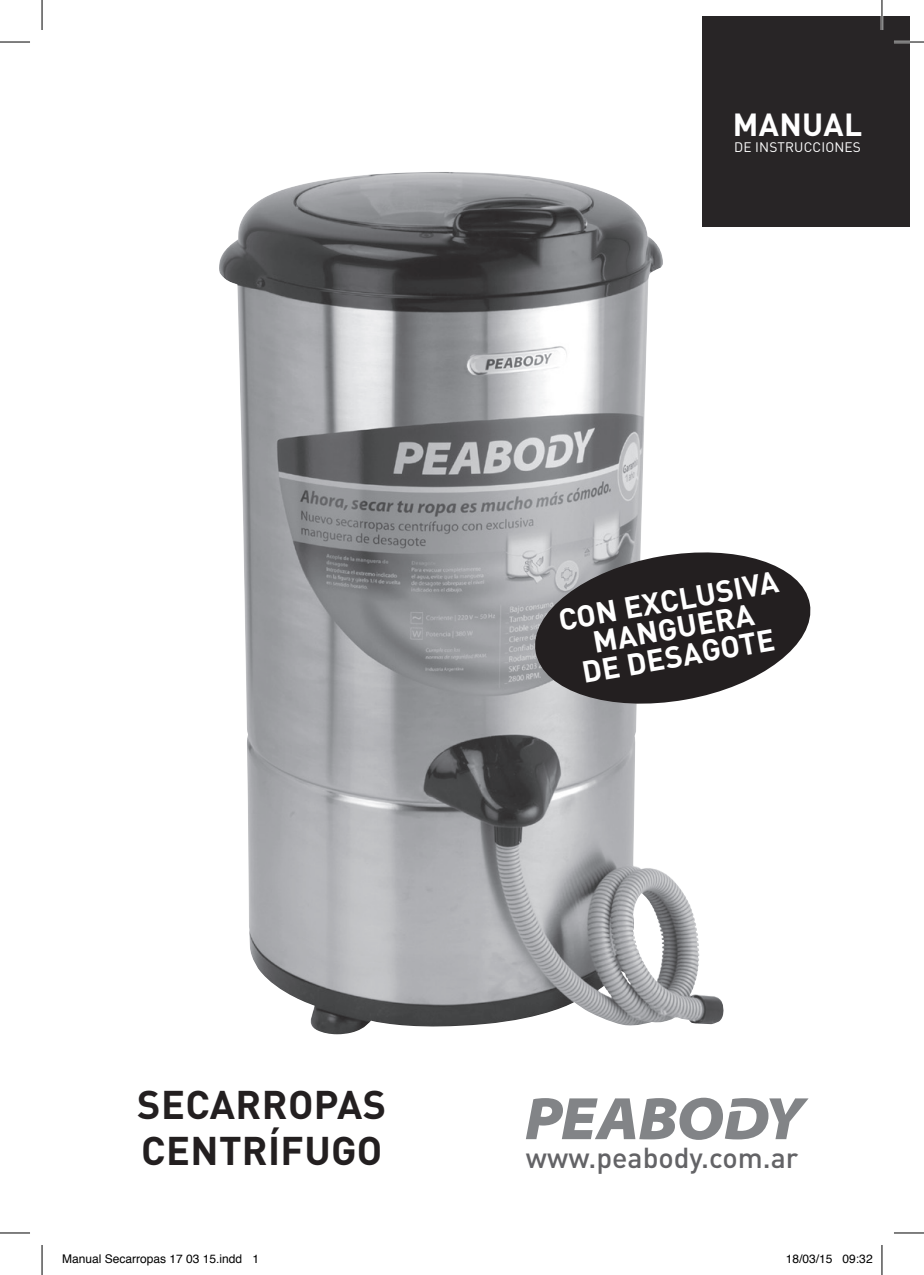
<style>
.page{position:relative;width:924px;height:1275px;background:#fff}
.page>*{position:absolute;margin:0;border:0;box-sizing:border-box;transform-origin:0 0}
.t1{font:700 39.6px/46.6px "DIN Pro";letter-spacing:.01em;color:#231f20}
.t2{font:700 31.6px "DIN Pro";letter-spacing:.01em;color:#fff}
.t3{font:700 30px/28px "DIN Pro";color:#fff;text-align:center}
.t4{font:500 28.6px "DIN Pro";color:#636366}
.t5{font:13.6px "DIN Pro";letter-spacing:.01em;color:#fff}
.t6{font:12px "Helvetica";color:#000}
</style>
<div class="page">
<img style="left:219px;top:172px;width:505px;height:862px">
<div style="left:702px;top:16px;width:207px;height:211px;background:#282526"></div>
<svg style="left:526px;top:1097px;width:282px;height:42px"></svg>
<svg style="left:528px;top:543px;width:283px;height:170px;fill:#231f20"></svg>
<hr style="left:893px;top:41px;width:30px;height:2px;background:#fff">
<hr style="left:880px;top:0;width:2px;height:30px;background:#fff">
<hr style="left:0;top:42px;width:30px;height:1px;background:#000">
<hr style="left:893px;top:42px;width:30px;height:1px;background:#000">
<hr style="left:0;top:1232px;width:30px;height:1px;background:#000">
<hr style="left:893px;top:1232px;width:30px;height:1px;background:#000">
<hr style="left:42px;top:0;width:1px;height:30px;background:#000">
<hr style="left:42px;top:1245px;width:1px;height:30px;background:#000">
<hr style="left:881px;top:0;width:1px;height:30px;background:#000">
<hr style="left:881px;top:1245px;width:1px;height:30px;background:#000">
<h2 class="t2" style="left:732px;top:103px;width:131px">MANUAL</h2>
<p class="t5" style="left:734px;top:138px;width:128px">DE INSTRUCCIONES</p>
<h3 class="t3" style="left:556px;top:605px;width:224px;rotate:-10deg">CON EXCLUSIVA<br>MANGUERA<br>DE DESAGOTE</h3>
<h1 class="t1" style="left:137px;top:1079px;width:250px">SECARROPAS<br>CENTRÍFUGO</h1>
<h3 class="t4" style="left:525px;top:1138px;width:274px">www.peabody.com.ar</h3>
<p class="t6" style="left:62px;top:1249px;width:198px">Manual Secarropas 17 03 15.indd 1</p>
<p class="t6" style="left:785px;top:1249px;width:88px">18/03/15 09:32</p>
</div>
